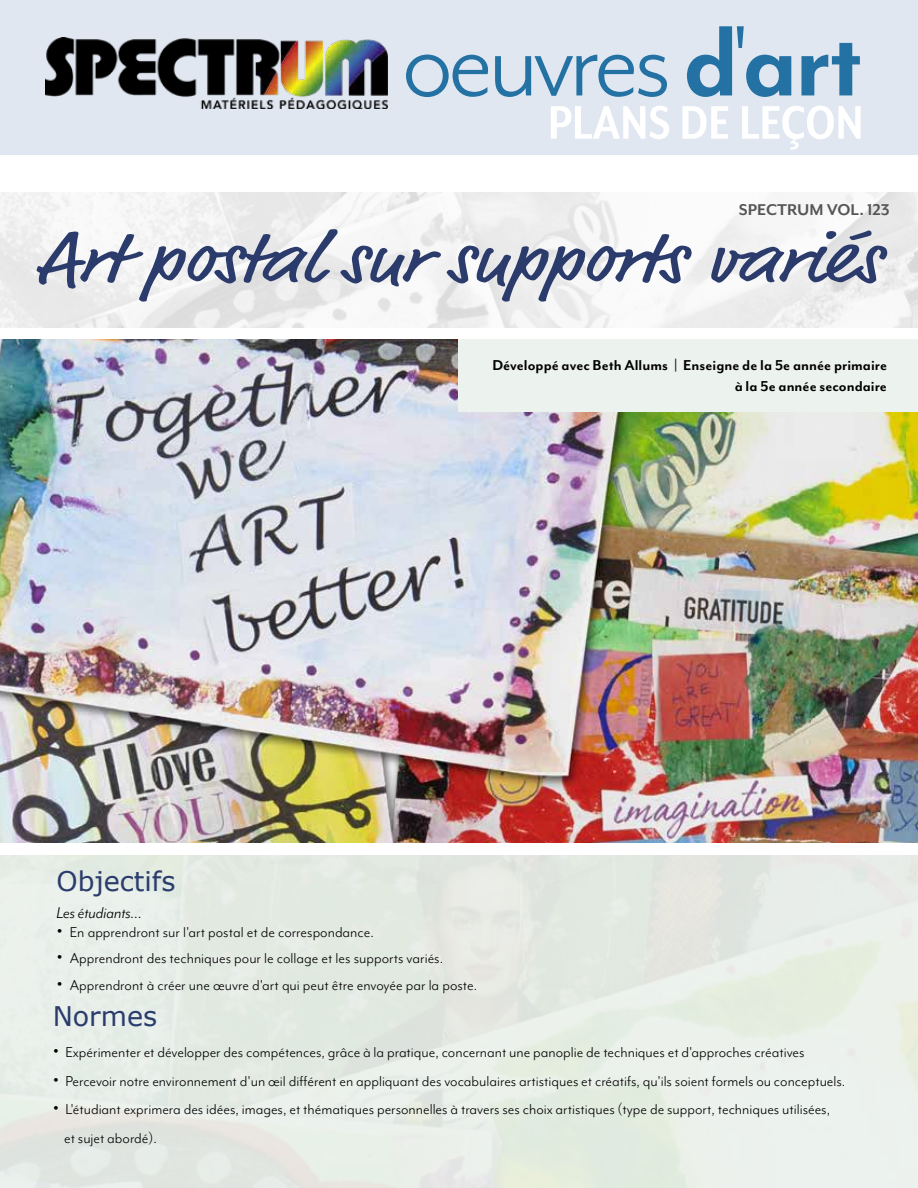
<style>
.page{position:relative;width:918px;height:1188px;background:#fff}
.page>*{position:absolute;margin:0;border:0;box-sizing:border-box;transform-origin:0 0}
.t1{font:115.2px "Mr Eaves Mod OT";letter-spacing:-.05em;color:#2471a3}
.t2{font:71.4px "Market Pro";letter-spacing:-.01em;color:#2b3c6c;scale:1.22 1}
.t3{font:700 54.3px "Mr Eaves XL Mod Nar OT";letter-spacing:.01em;color:#fff}
.t4{font:27px "MS Reference Sans Serif";color:#2b3c6c}
.t5{font:700 18px "Mr Eaves Mod OT";color:#555}
.t6{font:italic 18px "Mr Eaves Mod OT";letter-spacing:-.005em;color:#000}
.t7{font:16.5px/28.5px "Mr Eaves Mod OT";color:#000}
.t8{font:700 16.5px/21px "Mr Eaves Mod OT";color:#000;text-align:right}
.s1{font-weight:700}
.s2{font-family:"Proxima Nova";font-weight:300;font-size:18px}
</style>
<div class="page">
<img style="left:0;top:192px;width:918px;height:136px">
<img style="left:0;top:339px;width:918px;height:504px">
<div style="left:0;top:844px;width:918px;height:344px;background:#e6ece5"></div>
<div style="left:0;top:843px;width:918px;height:11px;background:#fff"></div>
<div style="left:0;top:0;width:918px;height:154px;background:#e0e7f0"></div>
<div style="left:458px;top:339px;width:460px;height:73px;background:#ecf2ed"></div>
<img style="left:45px;top:37px;width:343px;height:71px">
<h1 class="t1" style="left:401px;top:-1px;width:463px">oeuvres <span class="s1">d</span>'<span class="s1">art</span></h1>
<h3 class="t3" style="left:548px;top:94px;width:317px">PLANS DE LEÇON</h3>
<p class="t5" style="left:739px;top:200px;width:153px">SPECTRUM VOL. 123</p>
<h2 class="t2" style="left:36px;top:210px;width:694px">Art postal sur supports variés</h2>
<p class="t8" style="left:492px;top:355px;width:396px">Développé avec Beth Allums | Enseigne de la 5e année primaire à la 5e année secondaire</p>
<h3 class="t4" style="left:56px;top:864px;width:121px">Objectifs</h3>
<p class="t6" style="left:56px;top:903px;width:87px">Les étudiants…</p>
<p class="t7" style="left:56px;top:918px;width:319px"><span class="s2">•</span> En apprendront sur l'art postal et de correspondance.</p>
<p class="t7" style="left:56px;top:944px;width:388px"><span class="s2">•</span> Apprendront des techniques pour le collage et les supports variés.</p>
<p class="t7" style="left:56px;top:971px;width:422px"><span class="s2">•</span> Apprendront à créer une œuvre d'art qui peut être envoyée par la poste.</p>
<h3 class="t4" style="left:53px;top:999px;width:106px">Normes</h3>
<p class="t7" style="left:53px;top:1038px;width:753px"><span class="s2">•</span> Expérimenter et développer des compétences, grâce à la pratique, concernant une panoplie de techniques et d'approches créatives</p>
<p class="t7" style="left:53px;top:1067px;width:794px"><span class="s2">•</span> Percevoir notre environnement d'un œil différent en appliquant des vocabulaires artistiques et créatifs, qu'ils soient formels ou conceptuels.</p>
<p class="t7" style="left:64px;top:1095px;width:768px;text-indent:-11px"><span class="s2">•</span> L'étudiant exprimera des idées, images, et thématiques personnelles à travers ses choix artistiques (type de support, techniques utilisées, et sujet abordé).</p>
</div>
